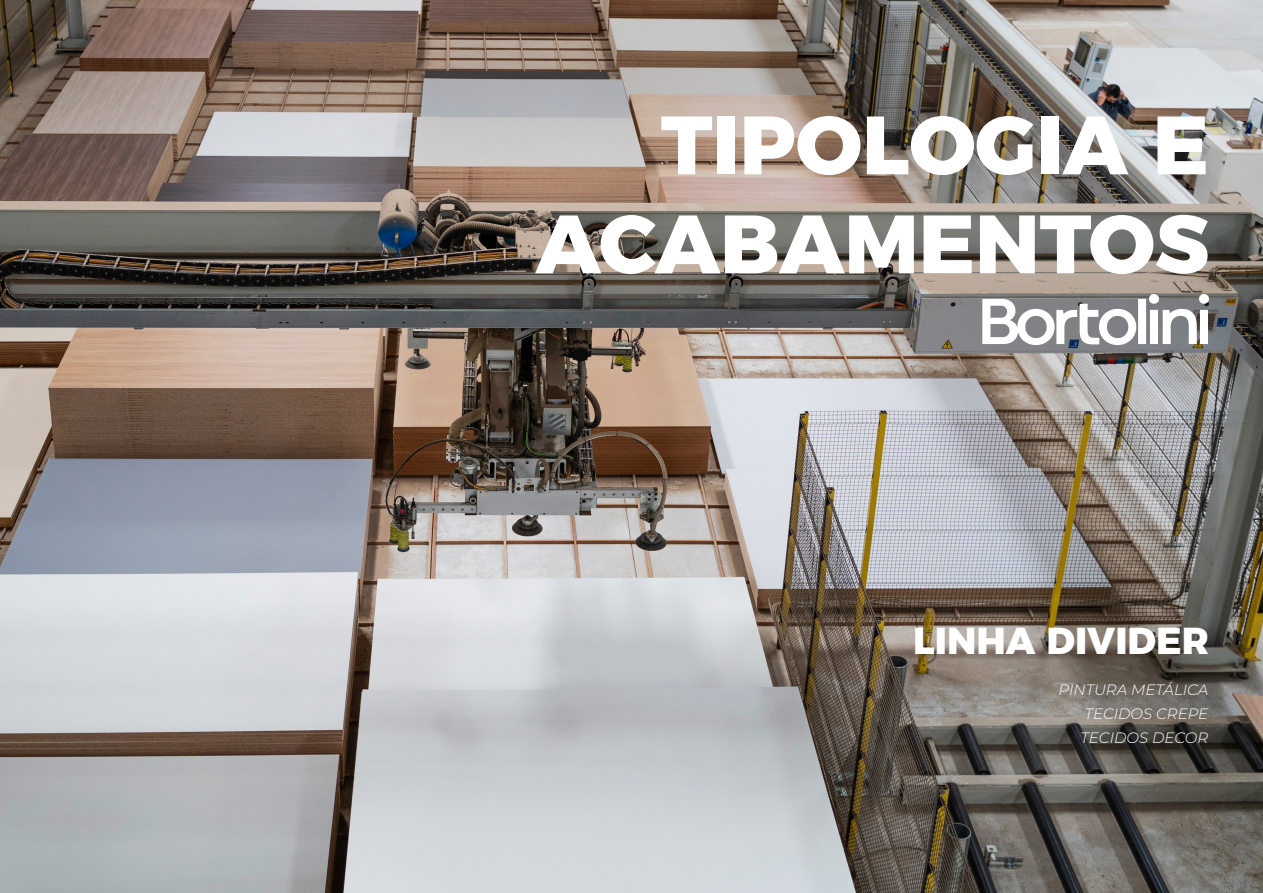
<style>
.page{position:relative;width:1263px;height:893px;background:#fff}
.page>*{position:absolute;margin:0;border:0;box-sizing:border-box;transform-origin:0 0}
.t1{font:800 82.5px/99px "Montserrat";color:#fff;text-align:right}
.t2{font:800 37.5px "Montserrat";color:#fff}
.t3{font:italic 300 15px "Montserrat";color:#fff}
</style>
<div class="page">
<img style="left:0;top:0;width:1263px;height:893px">
<svg style="left:982px;top:294px;width:227px;height:51px"></svg>
<p class="t1" style="left:536px;top:89px;width:675px">TIPOLOGIA E<br>ACABAMENTOS</p>
<p class="t2" style="left:913px;top:610px;width:297px">LINHA DIVIDER</p>
<p class="t3" style="left:1059px;top:679px;width:151px">PINTURA METÁLICA</p>
<p class="t3" style="left:1084px;top:703px;width:125px">TECIDOS CREPE</p>
<p class="t3" style="left:1080px;top:727px;width:129px">TECIDOS DECOR</p>
</div>
